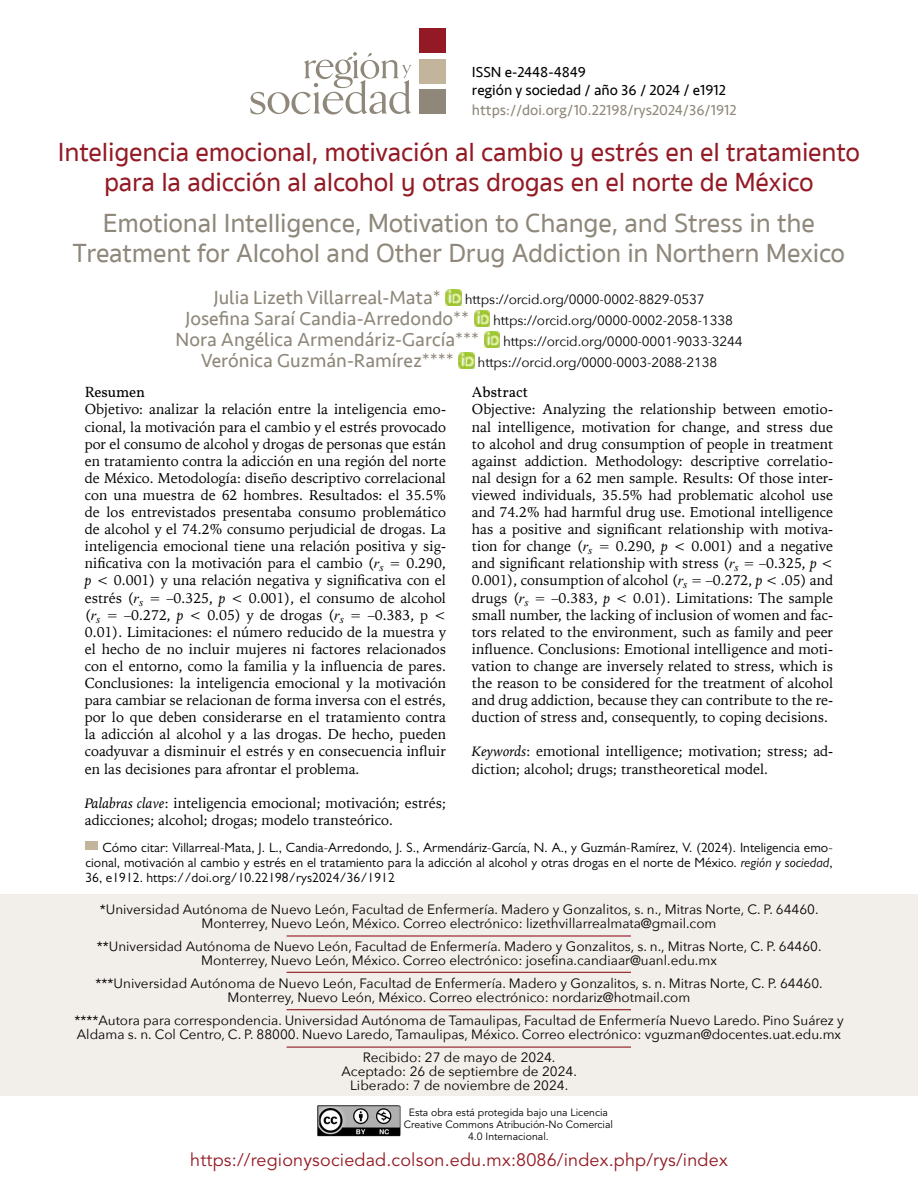
<style>
.page{position:relative;width:918px;height:1188px;background:#fff}
.page>*{position:absolute;margin:0;border:0;box-sizing:border-box;transform-origin:0 0}
.t1{font:500 27px/30px "Sukhumvit Set";letter-spacing:-.01em;color:#931a24;text-align:center}
.t2{font:500 27px/30px "Sukhumvit Set";letter-spacing:-.01em;color:#8e877a;text-align:center}
.t3{font:18px "Avenir";letter-spacing:.01em;color:#931a24}
.t4{font:15px/18px "Seravek";color:#000}
.t5{font:15px "Seravek";color:#8e877a}
.t6{font:15px "Vollkorn";color:#000}
.t7{font:14.25px/17.1px "Iowan Old Style";color:#000;text-align:justify}
.t8{font:13.5px/14.2px "Avenir Next";color:#000;text-align:center}
.t9{font:13.5px/15px "Gill Sans";letter-spacing:.005em;color:#000;text-align:justify}
.t10{font:10.5px/12px "Avenir";color:#000;text-align:center}
.s1{font-family:"Seravek";font-size:19.5px;color:#8e877a}
.s2{font-family:"Times New Roman";font-style:italic}
.s3{font-style:italic}
</style>
<div class="page">
<div style="left:0;top:895px;width:918px;height:201px;background:#f2eee9"></div>
<img style="left:446px;top:290px;width:15px;height:15px">
<img style="left:474px;top:311px;width:16px;height:15px">
<img style="left:484px;top:332px;width:16px;height:15px">
<img style="left:459px;top:353px;width:15px;height:15px">
<img style="left:318px;top:1106px;width:83px;height:31px">
<div style="left:85px;top:842px;width:13px;height:8px;background:#c2b59b"></div>
<hr style="left:287px;top:972px;width:344px;height:1px;background:#931a24">
<hr style="left:287px;top:1009px;width:344px;height:1px;background:#931a24">
<hr style="left:287px;top:1047px;width:344px;height:1px;background:#931a24">
<hr style="left:287px;top:935px;width:344px;height:2px;background:#931a24">
<div style="left:419px;top:28px;width:27px;height:25px;background:#931a24"></div>
<svg style="left:250px;top:52px;width:162px;height:63px"></svg>
<div style="left:419px;top:59px;width:27px;height:25px;background:#c2b59b"></div>
<div style="left:419px;top:89px;width:27px;height:25px;background:#8e877a"></div>
<p class="t4" style="left:472px;top:63px;width:255px">ISSN e-2448-4849<br>región y sociedad / año 36 / 2024 / e1912</p>
<p class="t5" style="left:472px;top:98px;width:266px">https://doi.org/10.22198/rys2024/36/1912</p>
<h1 class="t1" style="left:58px;top:138px;width:804px">Inteligencia emocional, motivación al cambio y estrés en el tratamiento para la adicción al alcohol y otras drogas en el norte de México</h1>
<h1 class="t2" style="left:73px;top:209px;width:774px">Emotional Intelligence, Motivation to Change, and Stress in the<br>Treatment for Alcohol and Other Drug Addiction in Northern Mexico</h1>
<p class="t8" style="left:176px;top:288px;width:569px;line-height:21px"><span class="s1">Julia Lizeth Villarreal-Mata*</span> https://orcid.org/0000-0002-8829-0537<br><span class="s1">Josefina Saraí Candia-Arredondo**</span> https://orcid.org/0000-0002-2058-1338<br><span class="s1">Nora Angélica Armendáriz-García***</span> https://orcid.org/0000-0001-9033-3244<br><span class="s1">Verónica Guzmán-Ramírez****</span> https://orcid.org/0000-0003-2088-2138</p>
<p class="t6" style="left:85px;top:381px;width:62px">Resumen</p>
<p class="t7" style="left:85px;top:400px;width:363px">Objetivo: analizar la relación entre la inteligencia emo&shy;cional, la motivación para el cambio y el estrés provocado por el consumo de alcohol y drogas de personas que están en tratamiento contra la adicción en una región del norte de México. Metodología: diseño descriptivo correlacional con una muestra de 62 hombres. Resultados: el 35.5% de los entrevistados presentaba consumo problemático de alcohol y el 74.2% consumo perjudicial de drogas. La inteligencia emocional tiene una relación positiva y sig&shy;nificativa con la motivación para el cambio (<span class="s2">r</span><sub>s</sub> = 0.290, <span class="s3">p</span> &lt; 0.001) y una relación negativa y significativa con el estrés (<span class="s2">r</span><sub>s</sub> = –0.325, <span class="s3">p</span> &lt; 0.001), el consumo de alcohol (<span class="s2">r</span><sub>s</sub> = –0.272, <span class="s3">p</span> &lt; 0.05) y de drogas (<span class="s2">r</span><sub>s</sub> = –0.383, p &lt; 0.01). Limitaciones: el número reducido de la muestra y el hecho de no incluir mujeres ni factores relacionados con el entorno, como la familia y la influencia de pares.<br>Conclusiones: la inteligencia emocional y la motivación para cambiar se relacionan de forma inversa con el estrés, por lo que deben considerarse en el tratamiento contra la adicción al alcohol y a las drogas. De hecho, pueden coadyuvar a disminuir el estrés y en consecuencia influir en las decisiones para afrontar el problema.</p>
<p class="t7" style="left:85px;top:794px;width:363px"><span class="s3">Palabras clave</span>: inteligencia emocional; motivación; estrés; adicciones; alcohol; drogas; modelo transteórico.</p>
<p class="t6" style="left:472px;top:381px;width:58px">Abstract</p>
<p class="t7" style="left:472px;top:400px;width:363px">Objective: Analyzing the relationship between emotio&shy;nal intelligence, motivation for change, and stress due to alcohol and drug consumption of people in treatment against addiction. Methodology: descriptive correlatio&shy;nal design for a 62 men sample. Results: Of those inter&shy;viewed individuals, 35.5% had problematic alcohol use and 74.2% had harmful drug use. Emotional intelligence has a positive and significant relationship with motiva&shy;tion for change (<span class="s2">r</span><sub>s</sub> = 0.290, <span class="s3">p</span> &lt; 0.001) and a negative and significant relationship with stress (<span class="s2">r</span><sub>s</sub> = –0.325, <span class="s3">p</span> &lt; 0.001), consumption of alcohol (<span class="s2">r</span><sub>s</sub> = –0.272, <span class="s3">p</span> &lt; .05) and drugs (<span class="s2">r</span><sub>s</sub> = –0.383, <span class="s3">p</span> &lt; 0.01). Limitations: The sample small number, the lacking of inclusion of women and fac&shy;tors related to the environment, such as family and peer influence. Conclusions: Emotional intelligence and moti&shy;vation to change are inversely related to stress, which is the reason to be considered for the treatment of alcohol and drug addiction, because they can contribute to the re&shy;duction of stress and, consequently, to coping decisions.</p>
<p class="t7" style="left:472px;top:742px;width:363px"><span class="s3">Keywords</span>: emotional intelligence; motivation; stress; ad&shy;diction; alcohol; drugs; transtheoretical model.</p>
<p class="t9" style="left:85px;top:840px;width:749px;text-indent:17px">Cómo citar: Villarreal-Mata, J. L., Candia-Arredondo, J. S., Armendáriz-García, N. A., y Guzmán-Ramírez, V. (2024). Inteligencia emo&shy;cional, motivación al cambio y estrés en el tratamiento para la adicción al alcohol y otras drogas en el norte de México. <span class="s3">región y sociedad</span>, 36, e1912. https://doi.org/10.22198/rys2024/36/1912</p>
<p class="t8" style="left:100px;top:902px;width:720px">*Universidad Autónoma de Nuevo León, Facultad de Enfermería. Madero y Gonzalitos, s. n., Mitras Norte, C. P. 64460.<br>Monterrey, Nuevo León, México. Correo electrónico: lizethvillarrealmata@gmail.com</p>
<p class="t8" style="left:97px;top:939px;width:726px">**Universidad Autónoma de Nuevo León, Facultad de Enfermería. Madero y Gonzalitos, s. n., Mitras Norte, C. P. 64460.<br>Monterrey, Nuevo León, México. Correo electrónico: josefina.candiaar@uanl.edu.mx</p>
<p class="t8" style="left:96px;top:976px;width:729px">***Universidad Autónoma de Nuevo León, Facultad de Enfermería. Madero y Gonzalitos, s. n. Mitras Norte, C. P. 64460.<br>Monterrey, Nuevo León, México. Correo electrónico: nordariz@hotmail.com</p>
<p class="t8" style="left:74px;top:1013px;width:771px;text-align:left">****Autora para correspondencia. Universidad Autónoma de Tamaulipas, Facultad de Enfermería Nuevo Laredo. Pino Suárez y<br>Aldama s. n. Col Centro, C. P. 88000. Nuevo Laredo, Tamaulipas, México. Correo electrónico: vguzman@docentes.uat.edu.mx</p>
<p class="t8" style="left:341px;top:1050px;width:237px">Recibido: 27 de mayo de 2024.<br>Aceptado: 26 de septiembre de 2024.<br>Liberado: 7 de noviembre de 2024.</p>
<p class="t10" style="left:404px;top:1106px;width:211px">Esta obra está protegida bajo una Licencia<br>Creative Commons Atribución-No Comercial<br>4.0 Internacional.</p>
<p class="t3" style="left:190px;top:1146px;width:539px">https://regionysociedad.colson.edu.mx:8086/index.php/rys/index</p>
</div>
